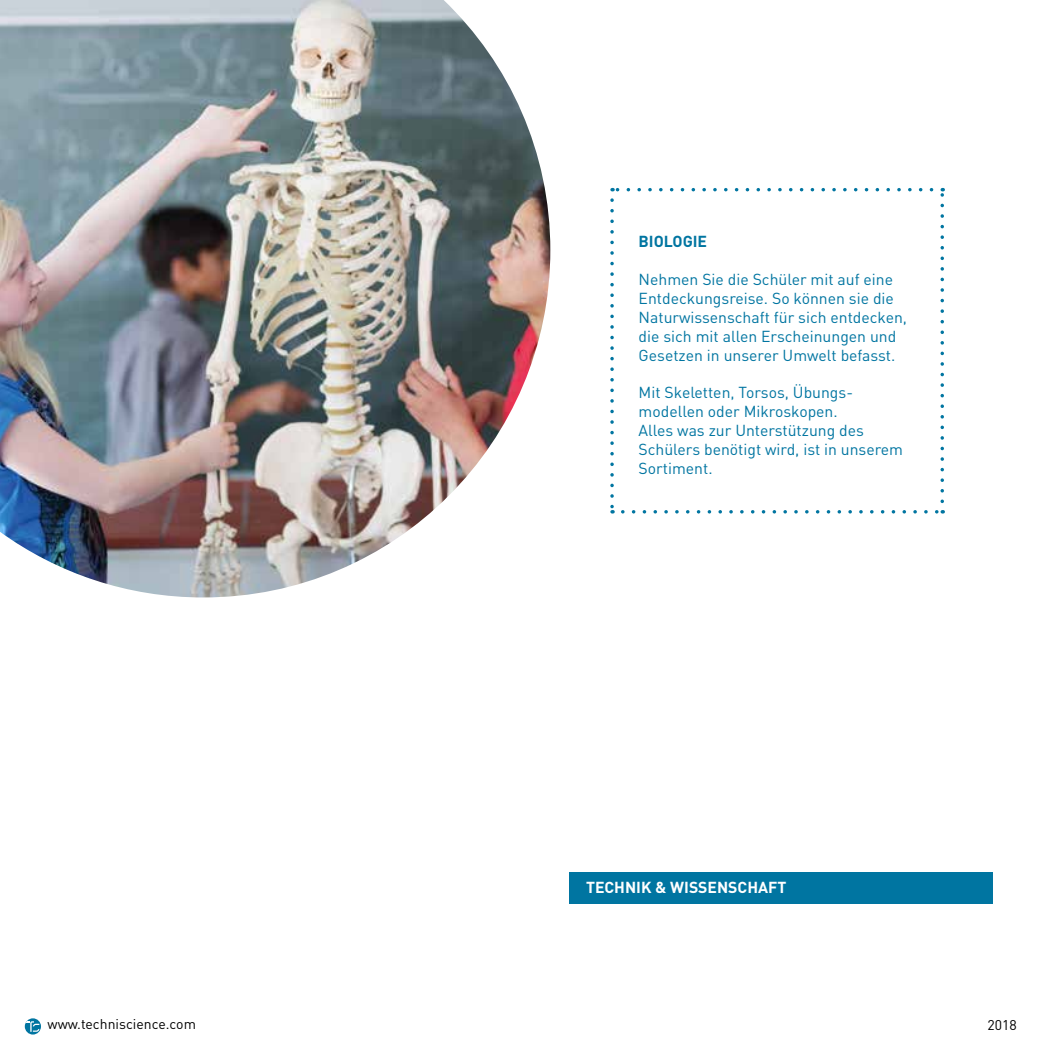
<style>
.page{position:relative;width:1042px;height:1042px;background:#fff}
.page>*{position:absolute;margin:0;border:0;box-sizing:border-box;transform-origin:0 0}
.t1{font:15.75px/18.9px "DIN Pro";color:#0075a1}
.t2{font:700 15.75px "DIN Pro";color:#fff}
.t3{font:700 15.75px "DIN Pro";color:#0075a1}
.t4{font:14px "DIN Pro";color:#000}
</style>
<div class="page">
<svg style="left:25px;top:1018px;width:16px;height:16px"></svg>
<svg style="left:25px;top:1021px;width:14px;height:11px"></svg>
<svg style="left:610px;top:200px;width:4px;height:313px"></svg>
<svg style="left:623px;top:510px;width:320px;height:3px"></svg>
<svg style="left:940px;top:188px;width:4px;height:313px"></svg>
<svg style="left:612px;top:188px;width:319px;height:3px"></svg>
<img style="left:0;top:0;width:550px;height:597px">
<div style="left:569px;top:872px;width:423px;height:31px;background:#0075a1"></div>
<p class="t3" style="left:638px;top:231px;width:70px">BIOLOGIE</p>
<p class="t1" style="left:638px;top:269px;width:270px">Nehmen Sie die Schüler mit auf eine Entdeckungsreise. So können sie die Naturwissenschaft für sich entdecken, die sich mit allen Erscheinungen und Gesetzen in unserer Umwelt befasst.</p>
<p class="t1" style="left:638px;top:383px;width:266px">Mit Skeletten, Torsos, Übungs&shy;modellen oder Mikroskopen.<br>Alles was zur Unterstützung des<br>Schülers benötigt wird, ist in unserem<br>Sortiment.</p>
<p class="t2" style="left:586px;top:877px;width:202px">TECHNIK &amp; WISSENSCHAFT</p>
<p class="t4" style="left:48px;top:1015px;width:150px">www.techniscience.com</p>
<p class="t4" style="left:987px;top:1015px;width:31px">2018</p>
</div>
